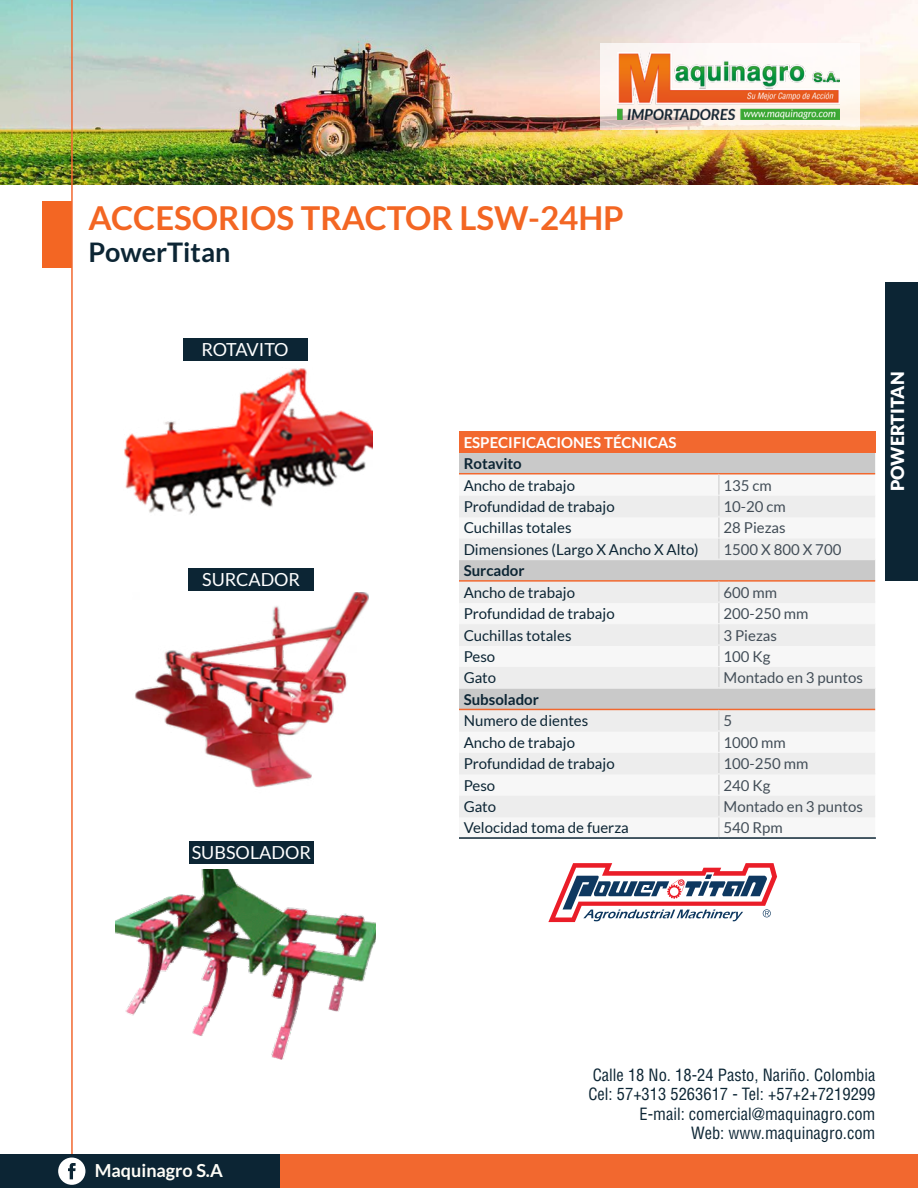
<style>
.page{position:relative;width:918px;height:1188px;background:#fff}
.page>*{position:absolute;margin:0;border:0;box-sizing:border-box;transform-origin:0 0}
.t1{font:700 33px "Lato";color:#f36623}
.t2{font:700 27px "Lato";color:#0c2534}
.t3{font:18px "Lato";color:#fff}
.t4{font:700 18px "Lato";color:#fffef8}
.t5{font:900 18px "Lato";color:#fff}
.t6{font:18px "Lato";letter-spacing:-.05em;color:#fff}
.t7{font:condensed 16.5px/19.5px "Helvetica LT Std";color:#0c2534;text-align:right}
.t8{font:15px "Lato";color:#0c2534}
.t9{font:15px "Lato";color:#424d57}
.t10{font:700 15px "Lato";color:#0c2534}
.t11{font:700 15px "Lato";color:#fff}
</style>
<div class="page">
<img style="left:0;top:0;width:918px;height:185px">
<div style="left:43px;top:201px;width:29px;height:67px;background:#f36623"></div>
<div style="left:885px;top:282px;width:33px;height:299px;background:#0c2534"></div>
<hr style="left:71px;top:0;width:2px;height:1177px;background:#f2682f">
<div style="left:0;top:1154px;width:918px;height:34px;background:#f2682f"></div>
<div style="left:0;top:1154px;width:280px;height:34px;background:#0c2534"></div>
<svg style="left:600px;top:44px;width:260px;height:86px;fill:#fef5f1"></svg>
<img style="left:617px;top:53px;width:222px;height:66px">
<svg style="left:58px;top:1158px;width:27px;height:27px"></svg>
<div style="left:183px;top:338px;width:124px;height:22px;background:#0c2534"></div>
<div style="left:188px;top:568px;width:126px;height:22px;background:#0c2534"></div>
<div style="left:189px;top:841px;width:125px;height:22px;background:#0c2534"></div>
<div style="left:459px;top:432px;width:416px;height:21px;background:#f2682f"></div>
<div style="left:459px;top:453px;width:416px;height:20px;background:#c9c9c9"></div>
<svg style="left:459px;top:474px;width:416px;height:344px"></svg>
<svg style="left:459px;top:496px;width:416px;height:320px;fill:#ededed"></svg>
<hr style="left:459px;top:473px;width:260px;height:1px;background:#f2682f">
<hr style="left:719px;top:473px;width:156px;height:1px;background:#f2682f">
<hr style="left:459px;top:580px;width:260px;height:2px;background:#f2682f">
<hr style="left:719px;top:580px;width:156px;height:2px;background:#f2682f">
<hr style="left:459px;top:709px;width:260px;height:1px;background:#f2682f">
<hr style="left:719px;top:709px;width:156px;height:1px;background:#f2682f">
<hr style="left:718px;top:474px;width:2px;height:21px;background:#d9d9d9">
<hr style="left:718px;top:495px;width:2px;height:21px;background:#d9d9d9">
<hr style="left:718px;top:517px;width:2px;height:21px;background:#d9d9d9">
<hr style="left:718px;top:538px;width:2px;height:21px;background:#d9d9d9">
<hr style="left:718px;top:582px;width:2px;height:20px;background:#d9d9d9">
<hr style="left:718px;top:603px;width:2px;height:21px;background:#d9d9d9">
<hr style="left:718px;top:624px;width:2px;height:20px;background:#d9d9d9">
<hr style="left:718px;top:646px;width:2px;height:20px;background:#d9d9d9">
<hr style="left:718px;top:667px;width:2px;height:20px;background:#d9d9d9">
<hr style="left:718px;top:710px;width:2px;height:20px;background:#d9d9d9">
<hr style="left:718px;top:732px;width:2px;height:20px;background:#d9d9d9">
<hr style="left:718px;top:753px;width:2px;height:20px;background:#d9d9d9">
<hr style="left:718px;top:774px;width:2px;height:21px;background:#d9d9d9">
<hr style="left:718px;top:795px;width:2px;height:21px;background:#d9d9d9">
<hr style="left:718px;top:817px;width:2px;height:20px;background:#d9d9d9">
<hr style="left:459px;top:495px;width:260px;height:1px;background:#f7f7f7">
<hr style="left:719px;top:495px;width:156px;height:1px;background:#f7f7f7">
<hr style="left:459px;top:538px;width:260px;height:1px;background:#f7f7f7">
<hr style="left:719px;top:538px;width:156px;height:1px;background:#f7f7f7">
<hr style="left:459px;top:623px;width:260px;height:1px;background:#f7f7f7">
<hr style="left:719px;top:623px;width:156px;height:1px;background:#f7f7f7">
<hr style="left:459px;top:666px;width:260px;height:1px;background:#f7f7f7">
<hr style="left:719px;top:666px;width:156px;height:1px;background:#f7f7f7">
<hr style="left:459px;top:752px;width:260px;height:1px;background:#f7f7f7">
<hr style="left:719px;top:752px;width:156px;height:1px;background:#f7f7f7">
<hr style="left:459px;top:795px;width:260px;height:1px;background:#f7f7f7">
<hr style="left:719px;top:795px;width:156px;height:1px;background:#f7f7f7">
<hr style="left:459px;top:516px;width:260px;height:1px;background:#ededed">
<hr style="left:719px;top:516px;width:156px;height:1px;background:#ededed">
<hr style="left:459px;top:559px;width:260px;height:1px;background:#ededed">
<hr style="left:719px;top:559px;width:156px;height:1px;background:#ededed">
<hr style="left:459px;top:602px;width:260px;height:1px;background:#ededed">
<hr style="left:719px;top:602px;width:156px;height:1px;background:#ededed">
<hr style="left:459px;top:644px;width:260px;height:2px;background:#ededed">
<hr style="left:719px;top:644px;width:156px;height:2px;background:#ededed">
<hr style="left:459px;top:687px;width:260px;height:2px;background:#ededed">
<hr style="left:719px;top:687px;width:156px;height:2px;background:#ededed">
<hr style="left:459px;top:730px;width:260px;height:2px;background:#ededed">
<hr style="left:719px;top:730px;width:156px;height:2px;background:#ededed">
<hr style="left:459px;top:773px;width:260px;height:1px;background:#ededed">
<hr style="left:719px;top:773px;width:156px;height:1px;background:#ededed">
<hr style="left:459px;top:816px;width:260px;height:1px;background:#ededed">
<hr style="left:719px;top:816px;width:156px;height:1px;background:#ededed">
<hr style="left:459px;top:837px;width:260px;height:2px;background:#0c2534">
<hr style="left:719px;top:837px;width:157px;height:2px;background:#0c2534">
<img style="left:124px;top:368px;width:248px;height:147px">
<img style="left:135px;top:592px;width:233px;height:196px">
<img style="left:115px;top:870px;width:261px;height:189px">
<svg style="left:548px;top:863px;width:229px;height:59px"></svg>
<h1 class="t1" style="left:89px;top:199px;width:537px">ACCESORIOS TRACTOR LSW-24HP</h1>
<h2 class="t2" style="left:89px;top:237px;width:143px">PowerTitan</h2>
<p class="t6" style="left:202px;top:339px;width:88px">ROTAVITO</p>
<p class="t3" style="left:202px;top:569px;width:99px">SURCADOR</p>
<p class="t3" style="left:192px;top:842px;width:121px">SUBSOLADOR</p>
<p class="t11" style="left:464px;top:434px;width:214px">ESPECIFICACIONES TÉCNICAS</p>
<p class="t10" style="left:464px;top:455px;width:60px">Rotavito</p>
<p class="t8" style="left:464px;top:477px;width:113px">Ancho de trabajo</p>
<p class="t9" style="left:724px;top:477px;width:50px">135 cm</p>
<p class="t8" style="left:464px;top:498px;width:153px">Profundidad de trabajo</p>
<p class="t9" style="left:724px;top:498px;width:64px">10-20 cm</p>
<p class="t8" style="left:464px;top:520px;width:109px">Cuchillas totales</p>
<p class="t9" style="left:724px;top:520px;width:64px">28 Piezas</p>
<p class="t8" style="left:464px;top:541px;width:237px">Dimensiones (Largo X Ancho X Alto)</p>
<p class="t9" style="left:724px;top:541px;width:119px">1500 X 800 X 700</p>
<p class="t10" style="left:464px;top:562px;width:62px">Surcador</p>
<p class="t8" style="left:464px;top:584px;width:113px">Ancho de trabajo</p>
<p class="t9" style="left:724px;top:584px;width:55px">600 mm</p>
<p class="t8" style="left:464px;top:605px;width:153px">Profundidad de trabajo</p>
<p class="t9" style="left:724px;top:605px;width:86px">200-250 mm</p>
<p class="t8" style="left:464px;top:627px;width:109px">Cuchillas totales</p>
<p class="t9" style="left:724px;top:627px;width:55px">3 Piezas</p>
<p class="t8" style="left:464px;top:648px;width:33px">Peso</p>
<p class="t9" style="left:724px;top:648px;width:48px">100 Kg</p>
<p class="t8" style="left:464px;top:670px;width:34px">Gato</p>
<p class="t9" style="left:724px;top:670px;width:141px">Montado en 3 puntos</p>
<p class="t10" style="left:464px;top:691px;width:77px">Subsolador</p>
<p class="t8" style="left:464px;top:713px;width:126px">Numero de dientes</p>
<p class="t9" style="left:724px;top:713px;width:10px">5</p>
<p class="t8" style="left:464px;top:734px;width:113px">Ancho de trabajo</p>
<p class="t9" style="left:724px;top:734px;width:64px">1000 mm</p>
<p class="t8" style="left:464px;top:755px;width:153px">Profundidad de trabajo</p>
<p class="t9" style="left:724px;top:755px;width:86px">100-250 mm</p>
<p class="t8" style="left:464px;top:777px;width:33px">Peso</p>
<p class="t9" style="left:724px;top:777px;width:48px">240 Kg</p>
<p class="t8" style="left:464px;top:798px;width:34px">Gato</p>
<p class="t9" style="left:724px;top:798px;width:141px">Montado en 3 puntos</p>
<p class="t8" style="left:464px;top:820px;width:167px">Velocidad toma de fuerza</p>
<p class="t9" style="left:724px;top:820px;width:61px">540 Rpm</p>
<p class="t5" style="left:887px;top:491px;width:121px;rotate:-90deg">POWERTITAN</p>
<p class="t4" style="left:95px;top:1160px;width:129px">Maquinagro S.A</p>
<p class="t7" style="left:588px;top:1065px;width:289px">Calle 18 No. 18-24 Pasto, Nariño. Colombia Cel: 57+313 5263617 - Tel: +57+2+7219299<br>E-mail: comercial@maquinagro.com<br>Web: www.maquinagro.com</p>
</div>
